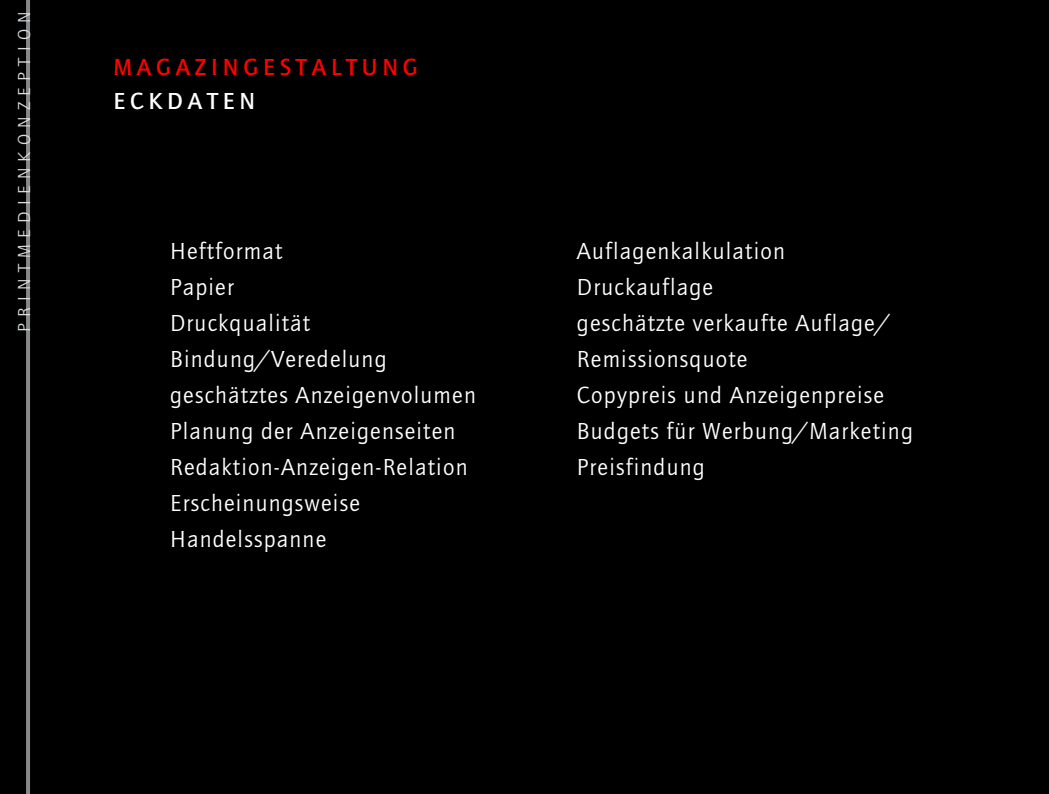
<style>
.page{position:relative;width:1049px;height:794px;background:#000}
.page>*{position:absolute;margin:0;border:0;box-sizing:border-box;transform-origin:0 0}
.gs{font:24px "Quay";letter-spacing:.05em;color:#fff}
.head{font:700 24px "Quay";letter-spacing:.2em;color:#f00}
.head-2{font:700 24px "Quay";letter-spacing:.2em;color:#fff}
.t1{font:18px "Quay";letter-spacing:.35em;color:#d9dadb}
</style>
<div class="page">
<hr style="left:26px;top:0;width:4px;height:794px;background:#878889">
<p class="t1" style="left:14px;top:332px;width:322px;rotate:-90deg">Printmedienkonzeption</p>
<p class="head" style="left:113px;top:53px;width:306px">MAGAZINGESTALTUNG</p>
<p class="head-2" style="left:113px;top:87px;width:143px">E CK DATEN</p>
<p class="gs" style="left:170px;top:238px;width:114px">Heftformat</p>
<p class="gs" style="left:170px;top:274px;width:65px">Papier</p>
<p class="gs" style="left:170px;top:310px;width:142px">Druckqualität</p>
<p class="gs" style="left:170px;top:346px;width:218px">Bindung/Veredelung</p>
<p class="gs" style="left:170px;top:382px;width:307px">geschätztes Anzeigenvolumen</p>
<p class="gs" style="left:170px;top:418px;width:287px">Planung der Anzeigenseiten</p>
<p class="gs" style="left:170px;top:454px;width:299px">Redaktion-Anzeigen-Relation</p>
<p class="gs" style="left:170px;top:490px;width:191px">Erscheinungsweise</p>
<p class="gs" style="left:170px;top:526px;width:158px">Handelsspanne</p>
<p class="gs" style="left:577px;top:238px;width:209px">Auflagenkalkulation</p>
<p class="gs" style="left:577px;top:274px;width:138px">Druckauflage</p>
<p class="gs" style="left:577px;top:310px;width:315px">geschätzte verkaufte Auflage/</p>
<p class="gs" style="left:577px;top:346px;width:172px">Remissionsquote</p>
<p class="gs" style="left:577px;top:382px;width:309px">Copypreis und Anzeigenpreise</p>
<p class="gs" style="left:577px;top:418px;width:337px">Budgets für Werbung/Marketing</p>
<p class="gs" style="left:577px;top:454px;width:129px">Preisfindung</p>
</div>
